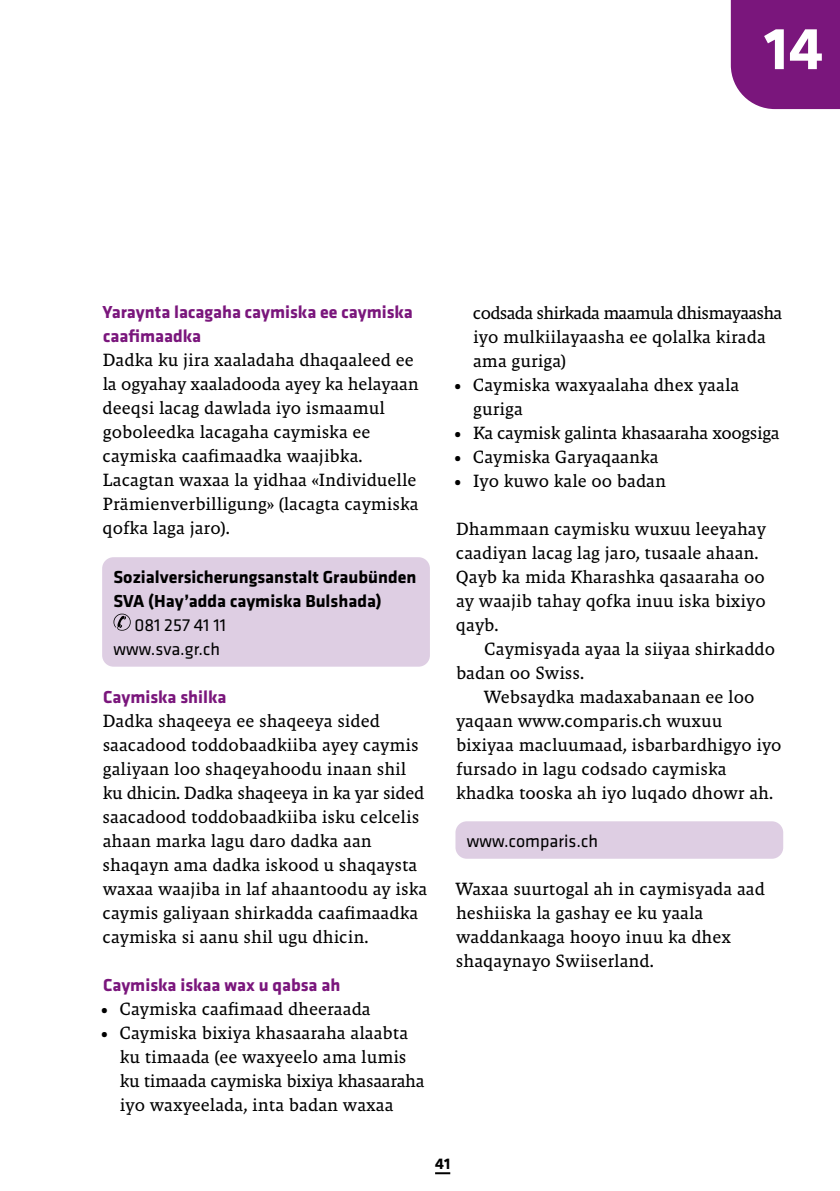
<style>
.page{position:relative;width:840px;height:1191px;background:#fff}
.page>*{position:absolute;margin:0;border:0;box-sizing:border-box;transform-origin:0 0}
.t1{font:700 61.6px "Klavika";color:#fff}
.t2{font:18px/24px "Malaga Reg";color:#000}
.t3{font:700 18px/24px "Klavika";color:#7a167c}
.t4{font:700 18px/24px "Klavika";color:#000}
.t5{font:18px/24px "Klavika";color:#000}
.t6{font:18px "Malaga Reg";letter-spacing:-.02em;color:#000}
.t7{font:700 16px "Klavika";color:#000}
</style>
<div class="page">
<svg style="left:435px;top:1172px;width:15px;height:2px"></svg>
<div style="left:102px;top:557px;width:327px;height:109px;background:#decee3;border-radius:11px"></div>
<svg style="left:113px;top:613px;width:18px;height:17px"></svg>
<div style="left:455px;top:821px;width:327px;height:37px;background:#decee3;border-radius:11px"></div>
<div style="left:730px;top:0;width:109px;height:109px;background:#7a167c"></div>
<h1 class="t1" style="left:763px;top:15px;width:61px">14</h1>
<p class="t3" style="left:102px;top:301px;width:312px">Yaraynta lacagaha caymiska ee caymiska caafimaadka</p>
<p class="t2" style="left:103px;top:348px;width:317px">Dadka ku jira xaaladaha dhaqaaleed ee la ogyahay xaaladooda ayey ka helayaan deeqsi lacag dawlada iyo ismaamul goboleedka lacagaha caymiska ee caymiska caafimaadka waajibka.<br>Lacagtan waxaa la yidhaa «Individuelle Prämienverbilligung» (lacagta caymiska qofka laga jaro).</p>
<p class="t4" style="left:113px;top:565px;width:304px">Sozialversicherungsanstalt Graubünden<br>SVA (Hay’adda caymiska Bulshada)</p>
<p class="t5" style="left:113px;top:613px;width:114px;text-indent:21px">081 257 41 11 www.sva.gr.ch</p>
<p class="t3" style="left:103px;top:685px;width:125px">Caymiska shilka</p>
<p class="t2" style="left:103px;top:708px;width:326px">Dadka shaqeeya ee shaqeeya sided saacadood toddobaadkiiba ayey caymis galiyaan loo shaqeyahoodu inaan shil ku dhicin. Dadka shaqeeya in ka yar sided saacadood toddobaadkiiba isku celcelis ahaan marka lagu daro dadka aan shaqayn ama dadka iskood u shaqaysta waxaa waajiba in laf ahaantoodu ay iska caymis galiyaan shirkadda caafimaadka caymiska si aanu shil ugu dhicin.</p>
<p class="t3" style="left:103px;top:973px;width:238px">Caymiska iskaa wax u qabsa ah</p>
<p class="t2" style="left:101px;top:996px;width:271px">• Caymiska caafimaad dheeraada</p>
<p class="t2" style="left:120px;top:1020px;width:306px;text-indent:-19px">• Caymiska bixiya khasaaraha alaabta ku timaada (ee waxyeelo ama lumis ku timaada caymiska bixiya khasaaraha iyo waxyeelada, inta badan waxaa</p>
<p class="t2" style="left:472px;top:300px;width:311px">codsada shirkada maamula dhismayaasha iyo mulkiilayaasha ee qolalka kirada ama guriga)</p>
<p class="t2" style="left:473px;top:372px;width:267px;text-indent:-19px">• Caymiska waxyaalaha dhex yaala guriga</p>
<p class="t6" style="left:454px;top:422px;width:327px">• Ka caymisk galinta khasaaraha xoogsiga</p>
<p class="t2" style="left:454px;top:444px;width:206px">• Caymiska Garyaqaanka</p>
<p class="t2" style="left:454px;top:468px;width:213px">• Iyo kuwo kale oo badan</p>
<p class="t2" style="left:455px;top:516px;width:311px">Dhammaan caymisku wuxuu leeyahay caadiyan lacag lag jaro, tusaale ahaan.<br>Qayb ka mida Kharashka qasaaraha oo ay waajib tahay qofka inuu iska bixiyo qayb.</p>
<p class="t2" style="left:456px;top:636px;width:320px;text-indent:28px">Caymisyada ayaa la siiyaa shirkaddo badan oo Swiss.</p>
<p class="t2" style="left:456px;top:684px;width:327px;text-indent:28px">Websaydka madaxabanaan ee loo yaqaan www.comparis.ch wuxuu bixiyaa macluumaad, isbarbardhigyo iyo fursado in lagu codsado caymiska khadka tooska ah iyo luqado dhowr ah.</p>
<p class="t5" style="left:466px;top:829px;width:133px">www.comparis.ch</p>
<p class="t2" style="left:455px;top:876px;width:311px">Waxaa suurtogal ah in caymisyada aad heshiiska la gashay ee ku yaala waddankaaga hooyo inuu ka dhex shaqaynayo Swiiserland.</p>
<p class="t7" style="left:435px;top:1155px;width:17px">41</p>
</div>
